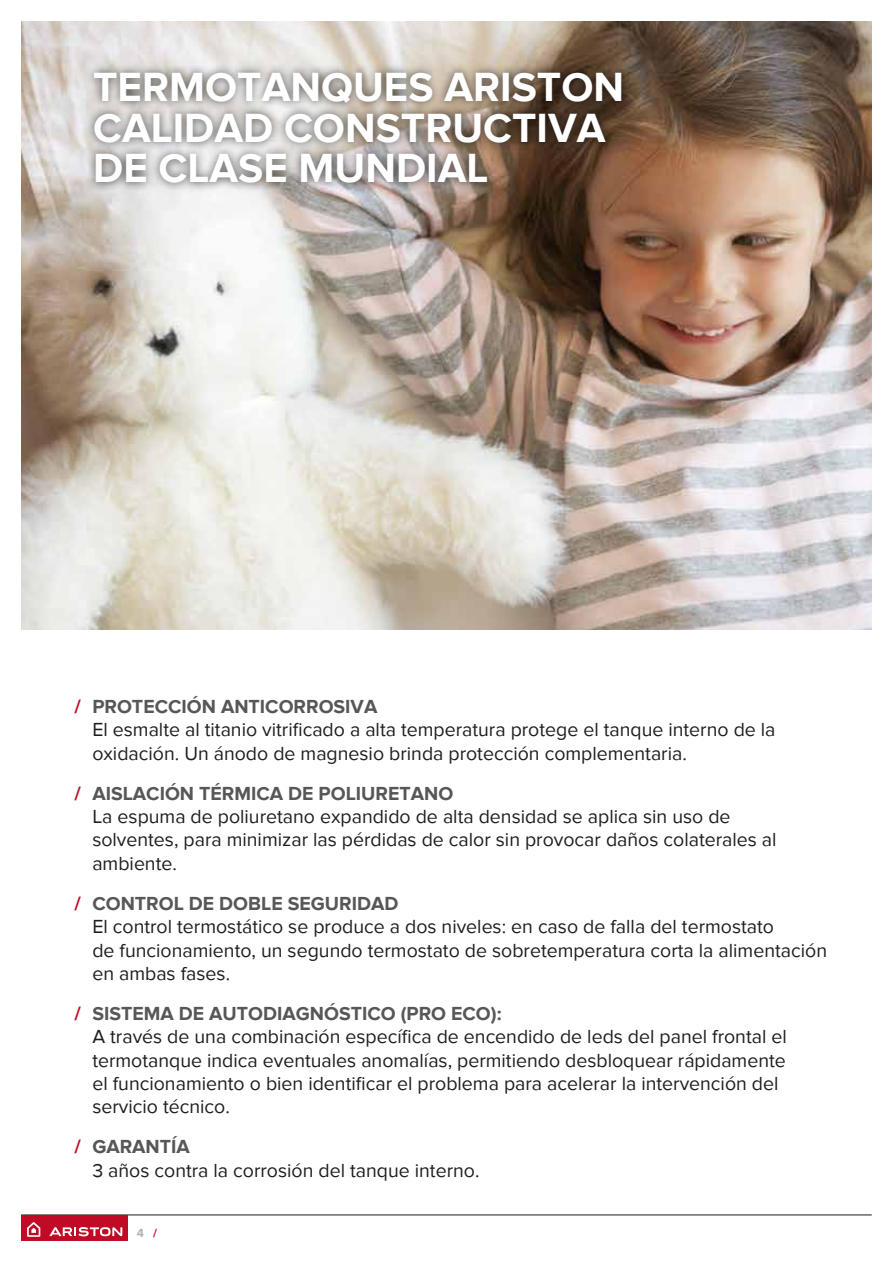
<style>
.page{position:relative;width:893px;height:1263px;background:#fff}
.page>*{position:absolute;margin:0;border:0;box-sizing:border-box;transform-origin:0 0}
.t1{font:700 42px/40.5px "Proxima Nova";color:#fff}
.t2{font:19.5px/23.4px "Proxima Nova";color:#1d1d1b}
.t3{font:700 19.5px "Proxima Nova";color:#575756}
.t4{font:700 19.5px "Proxima Nova";color:#c10a25}
.t5{font:700 12px "Proxima Nova";color:#b3b2b2}
.s1{color:#c10a25}
</style>
<div class="page">
<img style="left:21px;top:21px;width:851px;height:608px">
<img style="left:79px;top:53px;width:560px;height:156px">
<hr style="left:21px;top:1215px;width:851px;height:1px;background:#1d1d1b">
<div style="left:21px;top:1215px;width:107px;height:26px;background:#c10a25"></div>
<svg style="left:27px;top:1222px;width:13px;height:15px"></svg>
<svg style="left:49px;top:1227px;width:73px;height:9px"></svg>
<h1 class="t1" style="left:93px;top:68px;width:532px">TERMOTANQUES ARISTON<br>CALIDAD CONSTRUCTIVA<br>DE CLASE MUNDIAL</h1>
<p class="t4" style="left:74px;top:695px;width:8px">/</p>
<p class="t4" style="left:74px;top:782px;width:8px">/</p>
<p class="t4" style="left:74px;top:892px;width:8px">/</p>
<p class="t4" style="left:74px;top:1002px;width:8px">/</p>
<p class="t4" style="left:74px;top:1135px;width:8px">/</p>
<p class="t3" style="left:92px;top:695px;width:286px">PROTECCIÓN ANTICORROSIVA</p>
<p class="t2" style="left:92px;top:718px;width:685px">El esmalte al titanio vitrificado a alta temperatura protege el tanque interno de la oxidación. Un ánodo de magnesio brinda protección complementaria.</p>
<p class="t3" style="left:92px;top:782px;width:362px">AISLACIÓN TÉRMICA DE POLIURETANO</p>
<p class="t2" style="left:92px;top:805px;width:686px">La espuma de poliuretano expandido de alta densidad se aplica sin uso de solventes, para minimizar las pérdidas de calor sin provocar daños colaterales al ambiente.</p>
<p class="t3" style="left:92px;top:892px;width:308px">CONTROL DE DOBLE SEGURIDAD</p>
<p class="t2" style="left:92px;top:915px;width:736px">El control termostático se produce a dos niveles: en caso de falla del termostato<br>de funcionamiento, un segundo termostato de sobretemperatura corta la alimentación en ambas fases.</p>
<p class="t3" style="left:92px;top:1002px;width:411px">SISTEMA DE AUTODIAGNÓSTICO (PRO ECO):</p>
<p class="t2" style="left:92px;top:1025px;width:696px">A través de una combinación específica de encendido de leds del panel frontal el termotanque indica eventuales anomalías, permitiendo desbloquear rápidamente el funcionamiento o bien identificar el problema para acelerar la intervención del servicio técnico.</p>
<p class="t3" style="left:92px;top:1136px;width:99px">GARANTÍA</p>
<p class="t2" style="left:92px;top:1159px;width:389px">3 años contra la corrosión del tanque interno.</p>
<p class="t5" style="left:137px;top:1226px;width:22px">4 <span class="s1">/</span></p>
</div>
